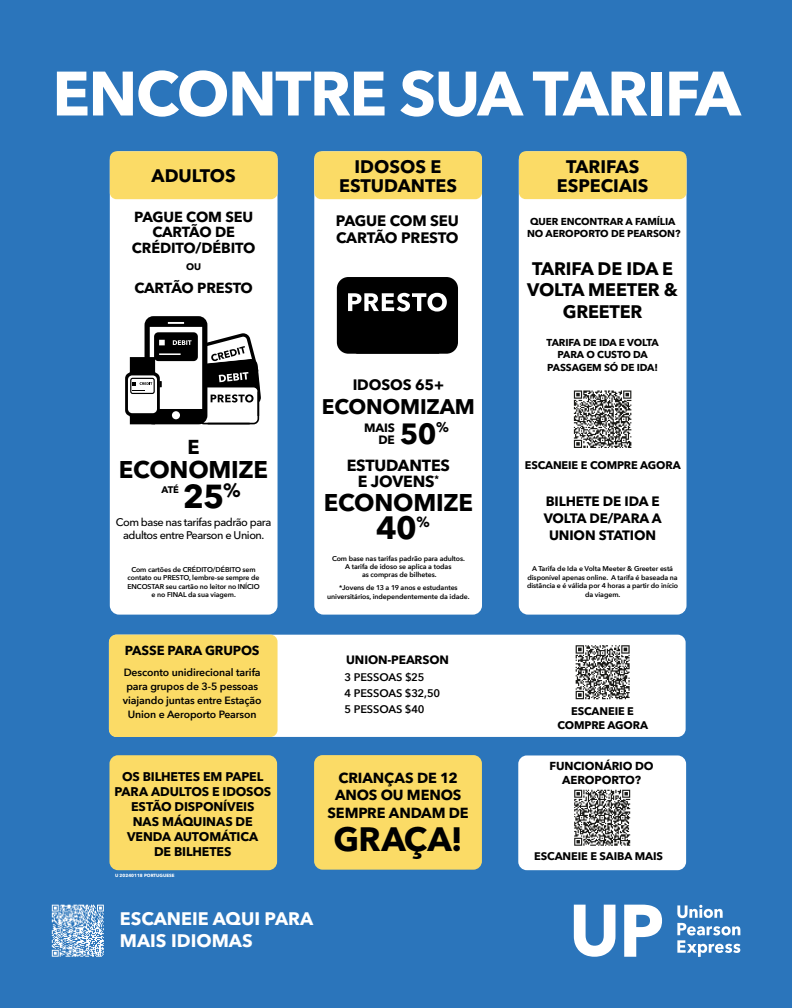
<style>
.page{position:relative;width:792px;height:1008px;background:#2b75bb}
.page>*{position:absolute;margin:0;border:0;box-sizing:border-box;transform-origin:0 0}
.t1{font:700 62px "Avenir Next LT Pro";letter-spacing:-.025em;color:#fff}
.t2{font:700 33.5px "Avenir Next LT Pro";letter-spacing:-.005em;color:#000}
.t3{font:700 33px "Avenir Next LT Pro";color:#000}
.t4{font:700 32px "Avenir Next LT Pro";color:#000}
.t5{font:700 29px "Avenir Next LT Pro";color:#000}
.t6{font:700 24px "Avenir Next LT Pro";letter-spacing:-.01em;color:#000}
.t7{font:700 21px "Avenir Next LT Pro";letter-spacing:-.01em;color:#000}
.t8{font:700 20px "Avenir Next LT Pro";color:#000}
.t9{font:700 18px/21.5px "Avenir Next LT Pro";letter-spacing:-.01em;color:#000;text-align:center}
.t10{font:700 18px/21.6px "Avenir Next LT Pro";color:#fff}
.t11{font:700 16px "Avenir Next LT Pro";letter-spacing:-.01em;color:#000}
.t12{font:700 15px/16.5px "Avenir Next LT Pro";letter-spacing:-.01em;color:#000}
.t13{font:700 14.5px/15.5px "Avenir Next LT Pro";letter-spacing:-.01em;color:#000;text-align:center}
.t14{font:700 13.5px/17px "Avenir Next LT Pro";letter-spacing:-.01em;color:#000;text-align:center}
.t15{font:700 13px "Avenir Next LT Pro";letter-spacing:-.01em;color:#000}
.t16{font:700 12.5px/15px "Avenir Next LT Pro";letter-spacing:-.01em;color:#000;text-align:center}
.t17{font:700 12px/11.5px "Avenir Next LT Pro";letter-spacing:-.01em;color:#000;text-align:right}
.t18{font:700 11.5px/13.8px "Avenir Next LT Pro";letter-spacing:-.01em;color:#000;text-align:center}
.t19{font:700 11px/13.2px "Avenir Next LT Pro";letter-spacing:-.01em;color:#000;text-align:center}
.t20{font:500 11px/13.2px "Avenir Next LT Pro";letter-spacing:-.04em;color:#000;text-align:center}
.t21{font:600 11px/16.2px "Avenir Next LT Pro";letter-spacing:-.01em;color:#000}
.t22{font:600 10.5px/14px "Avenir Next LT Pro";letter-spacing:-.01em;color:#000;text-align:center}
.t23{font:700 10px/12.5px "Avenir Next LT Pro";letter-spacing:-.01em;color:#000}
.t24{font:700 9.5px "Avenir Next LT Pro";color:#000}
.t25{font:700 9.35px "Avenir Next LT Pro";color:#000}
.t26{font:600 7px/8.4px "Avenir Next LT Pro";letter-spacing:-.01em;color:#000;text-align:center}
.t27{font:700 4.5px "Avenir Next LT Pro";color:#fff}
</style>
<div class="page">
<div style="left:314px;top:151px;width:168px;height:464px;background:#fff;border-radius:9px"></div>
<div style="left:110px;top:151px;width:168px;height:464px;background:#fff;border-radius:9px"></div>
<div style="left:519px;top:151px;width:168px;height:464px;background:#fff;border-radius:9px"></div>
<div style="left:110px;top:151px;width:168px;height:48px;background:#fbdb66;border-radius:7px"></div>
<div style="left:314px;top:151px;width:168px;height:48px;background:#fbdb66;border-radius:7px"></div>
<div style="left:519px;top:151px;width:168px;height:48px;background:#fbdb66;border-radius:7px"></div>
<div style="left:314px;top:755px;width:168px;height:115px;background:#fbdb66;border-radius:9px"></div>
<div style="left:109px;top:755px;width:168px;height:115px;background:#fbdb66;border-radius:9px"></div>
<div style="left:518px;top:755px;width:168px;height:115px;background:#fff;border-radius:9px"></div>
<div style="left:109px;top:635px;width:577px;height:102px;background:#fff;border-radius:8px"></div>
<div style="left:109px;top:635px;width:169px;height:102px;background:#fbdb66;border-radius:7px"></div>
<svg style="left:125px;top:316px;width:136px;height:108px"></svg>
<svg style="left:337px;top:277px;width:121px;height:77px;background:#1d1d1d"></svg>
<svg style="left:574px;top:905px;width:41px;height:52px"></svg>
<svg style="left:624px;top:905px;width:38px;height:52px"></svg>
<svg style="left:677px;top:905px;width:63px;height:52px"></svg>
<svg style="left:52px;top:905px;width:52px;height:52px;background:#95badc"></svg>
<svg style="left:574px;top:790px;width:56px;height:56px"></svg>
<img style="left:575px;top:645px;width:51px;height:55px">
<svg style="left:576px;top:645px;width:54px;height:54px"></svg>
<svg style="left:574px;top:391px;width:57px;height:57px"></svg>
<h1 class="t1" style="left:52px;top:56px;width:690px">ENCONTRE SUA TARIFA</h1>
<h3 class="t9" style="left:152px;top:165px;width:86px">ADULTOS</h3>
<h3 class="t13" style="left:132px;top:209px;width:125px">PAGUE COM SEU<br>CARTÃO DE<br>CRÉDITO/DÉBITO</h3>
<h3 class="t24" style="left:186px;top:261px;width:17px">OU</h3>
<h3 class="t13" style="left:134px;top:280px;width:120px">CARTÃO PRESTO</h3>
<h3 class="t8" style="left:188px;top:435px;width:14px">E</h3>
<h3 class="t6" style="left:119px;top:455px;width:151px">ECONOMIZE</h3>
<h3 class="t3" style="left:183px;top:476px;width:59px">25<sup>%</sup></h3>
<h3 class="t20" style="left:116px;top:515px;width:157px">Com base nas tarifas padrão para adultos entre Pearson e Union.</h3>
<p class="t26" style="left:127px;top:565px;width:134px">Com cartões de CRÉDITO/DÉBITO sem contato ou PRESTO, lembre-se sempre de ENCOSTAR seu cartão no leitor no INÍCIO e no FINAL da sua viagem.</p>
<h3 class="t24" style="left:162px;top:484px;width:19px">ATÉ</h3>
<h3 class="t9" style="left:339px;top:157px;width:119px;line-height:19.5px">IDOSOS E<br>ESTUDANTES</h3>
<h3 class="t9" style="left:557px;top:157px;width:93px;line-height:19.5px">TARIFAS<br>ESPECIAIS</h3>
<h3 class="t12" style="left:336px;top:213px;width:125px">PAGUE COM SEU<br>CARTÃO PRESTO</h3>
<h3 class="t12" style="left:353px;top:377px;width:93px">IDOSOS 65+</h3>
<h3 class="t7" style="left:322px;top:394px;width:154px">ECONOMIZAM</h3>
<h3 class="t5" style="left:400px;top:416px;width:51px">50<sup>%</sup></h3>
<h3 class="t11" style="left:347px;top:456px;width:105px">ESTUDANTES</h3>
<h3 class="t25" style="left:435px;top:473px;width:6px">*</h3>
<h3 class="t11" style="left:358px;top:472px;width:79px">E JOVENS</h3>
<h3 class="t6" style="left:324px;top:488px;width:151px">ECONOMIZE</h3>
<h3 class="t4" style="left:376px;top:508px;width:55px">40<sup>%</sup></h3>
<p class="t26" style="left:332px;top:554px;width:135px">Com base nas tarifas padrão para adultos.<br>A tarifa de idoso se aplica a todas<br>as compras de bilhetes.</p>
<p class="t26" style="left:327px;top:584px;width:144px">*Jovens de 13 a 19 anos e estudantes universitários, independentemente da idade.</p>
<h3 class="t17" style="left:364px;top:422px;width:32px">MAIS<br>DE</h3>
<h3 class="t23" style="left:527px;top:215px;width:155px">QUER ENCONTRAR A FAMÍLIA<br>NO AEROPORTO DE PEARSON?</h3>
<h3 class="t9" style="left:527px;top:257px;width:152px">TARIFA DE IDA E<br>VOLTA MEETER &amp;<br>GREETER</h3>
<h3 class="t23" style="left:547px;top:336px;width:114px;text-align:center">TARIFA DE IDA E VOLTA<br>PARA O CUSTO DA<br>PASSAGEM SÓ DE IDA!</h3>
<h3 class="t19" style="left:525px;top:459px;width:157px">ESCANEIE E COMPRE AGORA</h3>
<h3 class="t14" style="left:544px;top:493px;width:120px">BILHETE DE IDA E<br>VOLTA DE/PARA A<br>UNION STATION</h3>
<p class="t26" style="left:527px;top:565px;width:153px">A Tarifa de Ida e Volta Meeter &amp; Greeter está disponível apenas online A. tarifa é baseada na distância ée válida por 4 horas a partir do início da viagem.</p>
<h3 class="t15" style="left:125px;top:642px;width:136px">PASSE PARA GRUPOS</h3>
<h3 class="t22" style="left:123px;top:665px;width:140px">Desconto unidirecional tarifa para grupos de 3-5 pessoas viajando juntas entre Estação<br>Union e Aeroporto Pearson</h3>
<h3 class="t17" style="left:346px;top:654px;width:104px">UNION-PEARSON</h3>
<h3 class="t21" style="left:344px;top:669px;width:97px">3 PESSOAS $25<br>4 PESSOAS $32,50<br>5 PESSOAS $40</h3>
<h3 class="t16" style="left:114px;top:769px;width:158px">OS BILHETES EM PAPEL<br>PARA ADULTOS E IDOSOS<br>ESTÃO DISPONÍVEIS<br>NAS MÁQUINAS DE<br>VENDA AUTOMÁTICA<br>DE BILHETES</h3>
<p class="t27" style="left:115px;top:872px;width:61px">U 20240118 PORTUGUESE</p>
<h3 class="t10" style="left:120px;top:908px;width:195px">ESCANEIE AQUI PARA<br>MAIS IDIOMAS</h3>
<h3 class="t13" style="left:328px;top:769px;width:143px;line-height:17.4px">CRIANÇAS DE 12<br>ANOS OU MENOS<br>SEMPRE ANDAM DE</h3>
<h2 class="t2" style="left:333px;top:819px;width:131px">GRAÇA!</h2>
<h3 class="t19" style="left:557px;top:705px;width:92px">ESCANEIE E<br>COMPRE AGORA</h3>
<h3 class="t18" style="left:549px;top:759px;width:106px">FUNCIONÁRIO DO<br>AEROPORTO?</h3>
<h3 class="t19" style="left:534px;top:850px;width:130px">ESCANEIE E SAIBA MAIS</h3>
</div>
